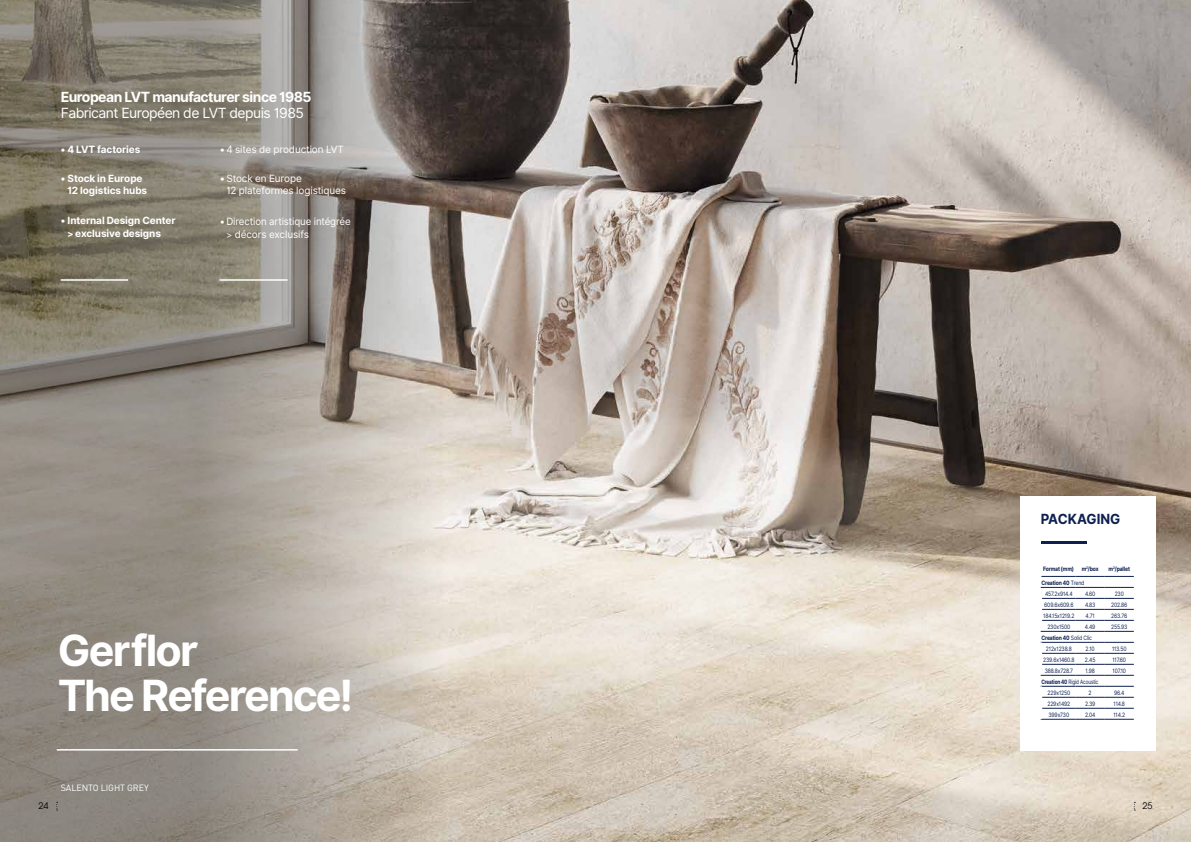
<style>
.page{position:relative;width:1191px;height:842px;background:#fff}
.page>*{position:absolute;margin:0;border:0;box-sizing:border-box;transform-origin:0 0}
.t1{font:700 43px/44.5px "Inter";letter-spacing:-.045em;color:#fff}
.t2{font:700 14px "Inter";letter-spacing:-.04em;color:#fff}
.t3{font:14px "Inter";letter-spacing:-.04em;color:#fff}
.t4{font:700 14px "Inter";color:#0e2050;scale:.95 1}
.t5{font:10px/12px "Inter";letter-spacing:-.01em;color:#fff}
.t6{font:700 10px/12px "Inter";letter-spacing:-.01em;color:#fff}
.t7{font:9px "DIN Pro";letter-spacing:-.01em;color:#fff}
.t8{font:9px "Avant Garde";color:#000}
.t9{font:6px/11px "Inter";letter-spacing:-.025em;color:#0e2050;scale:.85 1}
.t10{font:6px/11px "Inter";letter-spacing:-.025em;color:#0e2050;scale:.78 1}
.t11{font:700 6px "Inter";letter-spacing:-.025em;color:#0e2050;scale:.85 1}
.s1{font-size:9px}
.s2{font-weight:700}
</style>
<div class="page">
<img style="left:451px;top:0;width:740px;height:842px">
<svg style="left:0;top:0;width:451px;height:842px;background:#989288"></svg>
<hr style="left:61px;top:279px;width:67px;height:2px;background:#fff">
<hr style="left:219px;top:279px;width:68px;height:2px;background:#fff">
<hr style="left:57px;top:749px;width:241px;height:1px;background:#fff">
<div style="left:1019px;top:496px;width:136px;height:254px;background:#fff"></div>
<hr style="left:1041px;top:576px;width:34px;height:1px;background:#0e2050">
<svg style="left:1075px;top:576px;width:58px;height:1px"></svg>
<hr style="left:1040px;top:587px;width:35px;height:1px;background:#0e2050">
<svg style="left:1075px;top:587px;width:58px;height:1px"></svg>
<hr style="left:1042px;top:598px;width:33px;height:1px;background:#0e2050">
<svg style="left:1075px;top:598px;width:58px;height:1px"></svg>
<hr style="left:1042px;top:609px;width:33px;height:1px;background:#0e2050">
<svg style="left:1075px;top:609px;width:58px;height:1px"></svg>
<hr style="left:1042px;top:620px;width:33px;height:1px;background:#0e2050">
<svg style="left:1075px;top:620px;width:58px;height:1px"></svg>
<hr style="left:1040px;top:631px;width:35px;height:1px;background:#0e2050">
<svg style="left:1075px;top:631px;width:58px;height:1px"></svg>
<hr style="left:1040px;top:642px;width:35px;height:1px;background:#0e2050">
<svg style="left:1075px;top:642px;width:58px;height:1px"></svg>
<hr style="left:1042px;top:653px;width:33px;height:1px;background:#0e2050">
<svg style="left:1075px;top:653px;width:58px;height:1px"></svg>
<hr style="left:1042px;top:664px;width:33px;height:1px;background:#0e2050">
<svg style="left:1075px;top:664px;width:58px;height:1px"></svg>
<hr style="left:1040px;top:675px;width:35px;height:1px;background:#0e2050">
<svg style="left:1075px;top:675px;width:58px;height:1px"></svg>
<hr style="left:1040px;top:686px;width:35px;height:1px;background:#0e2050">
<svg style="left:1075px;top:686px;width:58px;height:1px"></svg>
<hr style="left:1042px;top:697px;width:33px;height:1px;background:#0e2050">
<svg style="left:1075px;top:697px;width:58px;height:1px"></svg>
<hr style="left:1042px;top:708px;width:33px;height:1px;background:#0e2050">
<hr style="left:1040px;top:719px;width:35px;height:1px;background:#0e2050">
<svg style="left:1075px;top:708px;width:58px;height:1px"></svg>
<svg style="left:1075px;top:719px;width:58px;height:1px"></svg>
<hr style="left:1040px;top:541px;width:46px;height:2px;background:#0e2050">
<svg style="left:56px;top:802px;width:2px;height:8px"></svg>
<svg style="left:1133px;top:802px;width:2px;height:8px"></svg>
<h2 class="t2" style="left:61px;top:87px;width:252px">European LVT manufacturer since 1985</h2>
<h2 class="t3" style="left:61px;top:103px;width:245px">Fabricant Européen de LVT depuis 1985</h2>
<h3 class="t6" style="left:61px;top:143px;width:81px">• 4 LVT factories</h3>
<h3 class="t6" style="left:67px;top:173px;width:81px;text-indent:-7px">• Stock in Europe<br>12 logistics hubs</h3>
<h3 class="t6" style="left:67px;top:214px;width:110px;line-height:13px;text-indent:-7px">• Internal Design Center <span class="s1">&gt;</span> exclusive designs</h3>
<h3 class="t5" style="left:220px;top:143px;width:125px">• 4 sites de production LVT</h3>
<h3 class="t5" style="left:226px;top:173px;width:121px;text-indent:-6px">• Stock en Europe<br>12 plateformes logistiques</h3>
<h3 class="t5" style="left:226px;top:215px;width:126px;line-height:13px;text-indent:-6px">• Direction artistique intégrée <span class="s1">&gt;</span> décors exclusifs</h3>
<h1 class="t1" style="left:58px;top:629px;width:297px">Gerflor<br>The Reference!</h1>
<h3 class="t7" style="left:61px;top:781px;width:89px">SALENTO LIGHT GREY</h3>
<h2 class="t4" style="left:1040px;top:508px;width:85px">PACKAGING</h2>
<p class="t11" style="left:1043px;top:565px;width:38px">Format (mm)</p>
<p class="t11" style="left:1081px;top:565px;width:22px">m<sup>2</sup>/box</p>
<p class="t11" style="left:1108px;top:565px;width:27px">m<sup>2</sup>/pallet</p>
<p class="t9" style="left:1045px;top:577px;width:48px;text-indent:-4px"><span class="s2">Creation 40</span> Trend<br>457.2x914.4</p>
<p class="t9" style="left:1085px;top:588px;width:14px">4.60</p>
<p class="t9" style="left:1114px;top:588px;width:12px">230</p>
<p class="t9" style="left:1044px;top:599px;width:36px">609.6x609.6</p>
<p class="t9" style="left:1085px;top:599px;width:14px">4.83</p>
<p class="t9" style="left:1111px;top:599px;width:21px">202.86</p>
<p class="t9" style="left:1043px;top:610px;width:38px">184.15x1219.2</p>
<p class="t9" style="left:1085px;top:610px;width:12px">4.71</p>
<p class="t9" style="left:1111px;top:610px;width:20px">263.76</p>
<p class="t9" style="left:1047px;top:621px;width:29px">230x1500</p>
<p class="t9" style="left:1085px;top:621px;width:14px">4.49</p>
<p class="t9" style="left:1111px;top:621px;width:21px">255.93</p>
<p class="t9" style="left:1046px;top:632px;width:56px;text-indent:-5px"><span class="s2">Creation 40</span> Solid Clic<br>212x1238.8</p>
<p class="t9" style="left:1085px;top:643px;width:12px">2.10</p>
<p class="t9" style="left:1112px;top:643px;width:19px">113.50</p>
<p class="t9" style="left:1043px;top:654px;width:38px">239.6x1460.8</p>
<p class="t9" style="left:1085px;top:654px;width:14px">2.45</p>
<p class="t9" style="left:1112px;top:654px;width:18px">117.60</p>
<p class="t9" style="left:1044px;top:665px;width:35px">388.8x728.7</p>
<p class="t9" style="left:1085px;top:665px;width:13px">1.98</p>
<p class="t9" style="left:1112px;top:665px;width:17px">107.10</p>
<p class="t10" style="left:1047px;top:676px;width:67px;text-indent:-6px"><span class="s2">Creation 40</span> Rigid Acoustic<br>229x1250</p>
<p class="t9" style="left:1088px;top:687px;width:5px">2</p>
<p class="t9" style="left:1114px;top:687px;width:14px">96.4</p>
<p class="t9" style="left:1047px;top:698px;width:28px">229x1492</p>
<p class="t9" style="left:1085px;top:698px;width:14px">2.39</p>
<p class="t9" style="left:1113px;top:698px;width:15px">114.8</p>
<p class="t9" style="left:1048px;top:709px;width:26px">399x730</p>
<p class="t9" style="left:1085px;top:709px;width:14px">2.04</p>
<p class="t9" style="left:1113px;top:709px;width:15px">114.2</p>
<h3 class="t8" style="left:38px;top:801px;width:11px">24</h3>
<h3 class="t8" style="left:1142px;top:801px;width:11px">25</h3>
</div>
